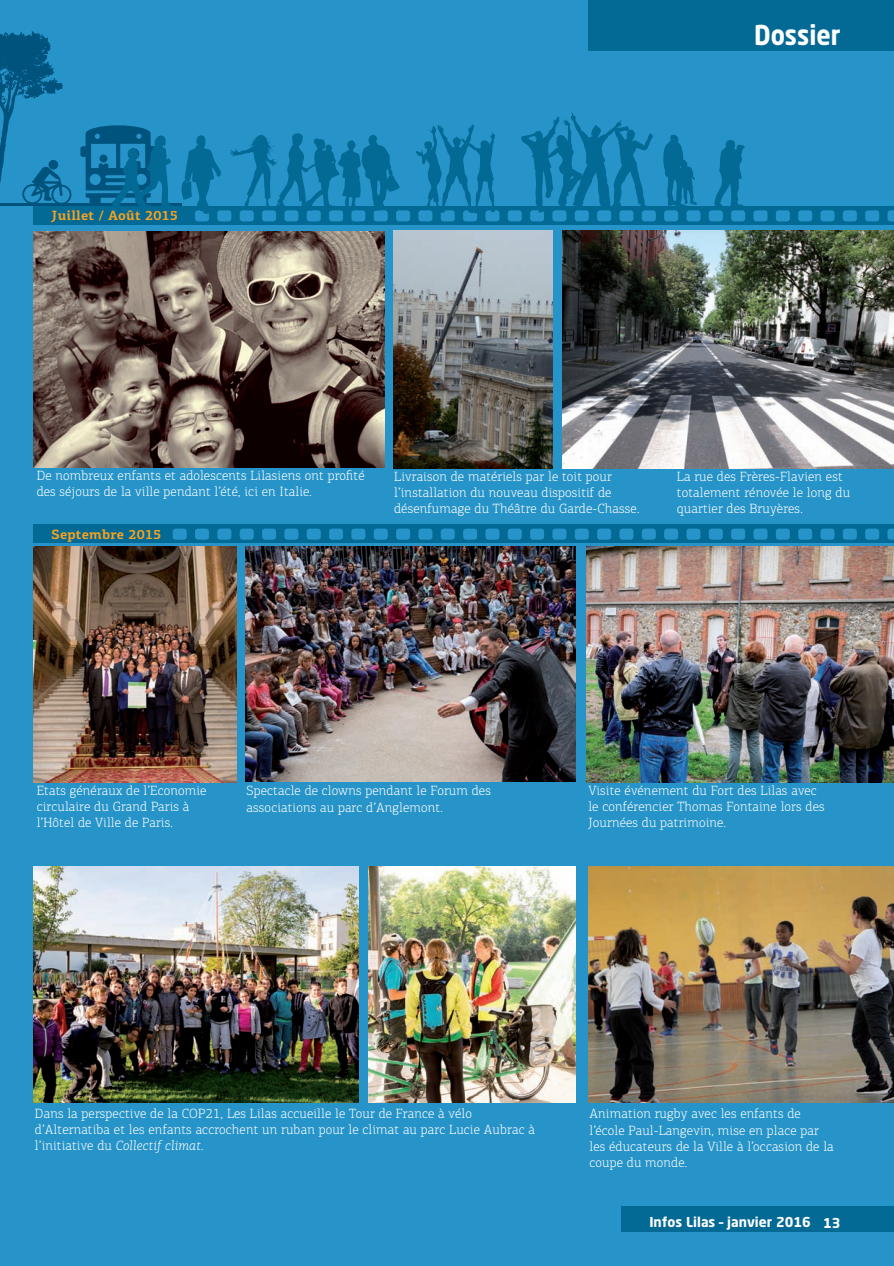
<style>
.page{position:relative;width:894px;height:1266px;background:#fff}
.page>*{position:absolute;margin:0;border:0;box-sizing:border-box;transform-origin:0 0}
.t1{font:700 27px "Neo Sans Std";color:#fff;scale:.9 1}
.t2{font:300 13.5px/16.2px "PF Centro Slab Pro";letter-spacing:.015em;color:#fff}
.t3{font:700 13.5px "PF Centro Slab Pro";letter-spacing:.015em;color:#f9a21c}
.t4{font:700 13.5px "Neo Sans Std";color:#fff}
.s1{font-style:italic}
</style>
<div class="page">
<div style="left:0;top:0;width:893px;height:1265px;background:#2694c9"></div>
<div style="left:588px;top:0;width:305px;height:51px;background:#036995"></div>
<div style="left:620px;top:1205px;width:273px;height:25px;background:#036995"></div>
<img style="left:34px;top:232px;width:350px;height:235px">
<img style="left:393px;top:231px;width:159px;height:238px">
<img style="left:562px;top:231px;width:331px;height:237px">
<div style="left:34px;top:206px;width:859px;height:19px;background:#036995"></div>
<div style="left:195px;top:210px;width:14px;height:11px;background:#2694c9;border-radius:3px"></div>
<div style="left:217px;top:210px;width:14px;height:11px;background:#2694c9;border-radius:3px"></div>
<div style="left:240px;top:210px;width:14px;height:11px;background:#2694c9;border-radius:3px"></div>
<div style="left:262px;top:210px;width:14px;height:11px;background:#2694c9;border-radius:3px"></div>
<div style="left:284px;top:210px;width:14px;height:11px;background:#2694c9;border-radius:3px"></div>
<div style="left:307px;top:210px;width:14px;height:11px;background:#2694c9;border-radius:3px"></div>
<div style="left:329px;top:210px;width:14px;height:11px;background:#2694c9;border-radius:3px"></div>
<div style="left:351px;top:210px;width:14px;height:11px;background:#2694c9;border-radius:3px"></div>
<div style="left:373px;top:210px;width:15px;height:11px;background:#2694c9;border-radius:3px"></div>
<div style="left:396px;top:210px;width:14px;height:11px;background:#2694c9;border-radius:3px"></div>
<div style="left:418px;top:210px;width:14px;height:11px;background:#2694c9;border-radius:3px"></div>
<div style="left:440px;top:210px;width:14px;height:11px;background:#2694c9;border-radius:3px"></div>
<div style="left:463px;top:210px;width:14px;height:11px;background:#2694c9;border-radius:3px"></div>
<div style="left:485px;top:210px;width:14px;height:11px;background:#2694c9;border-radius:3px"></div>
<div style="left:507px;top:210px;width:14px;height:11px;background:#2694c9;border-radius:3px"></div>
<div style="left:530px;top:210px;width:14px;height:11px;background:#2694c9;border-radius:3px"></div>
<div style="left:552px;top:210px;width:14px;height:11px;background:#2694c9;border-radius:3px"></div>
<div style="left:574px;top:210px;width:14px;height:11px;background:#2694c9;border-radius:3px"></div>
<div style="left:597px;top:210px;width:14px;height:11px;background:#2694c9;border-radius:3px"></div>
<div style="left:619px;top:210px;width:14px;height:11px;background:#2694c9;border-radius:3px"></div>
<div style="left:641px;top:210px;width:14px;height:11px;background:#2694c9;border-radius:3px"></div>
<div style="left:664px;top:210px;width:14px;height:11px;background:#2694c9;border-radius:3px"></div>
<div style="left:686px;top:210px;width:14px;height:11px;background:#2694c9;border-radius:3px"></div>
<div style="left:708px;top:210px;width:14px;height:11px;background:#2694c9;border-radius:3px"></div>
<div style="left:731px;top:210px;width:14px;height:11px;background:#2694c9;border-radius:3px"></div>
<div style="left:753px;top:210px;width:14px;height:11px;background:#2694c9;border-radius:3px"></div>
<div style="left:775px;top:210px;width:14px;height:11px;background:#2694c9;border-radius:3px"></div>
<div style="left:798px;top:210px;width:14px;height:11px;background:#2694c9;border-radius:3px"></div>
<div style="left:820px;top:210px;width:14px;height:11px;background:#2694c9;border-radius:3px"></div>
<div style="left:842px;top:210px;width:14px;height:11px;background:#2694c9;border-radius:3px"></div>
<div style="left:865px;top:210px;width:14px;height:11px;background:#2694c9;border-radius:3px"></div>
<svg style="left:887px;top:210px;width:6px;height:11px"></svg>
<div style="left:34px;top:524px;width:859px;height:19px;background:#036995"></div>
<div style="left:173px;top:528px;width:14px;height:11px;background:#2694c9;border-radius:3px"></div>
<div style="left:195px;top:528px;width:14px;height:11px;background:#2694c9;border-radius:3px"></div>
<div style="left:217px;top:528px;width:14px;height:11px;background:#2694c9;border-radius:3px"></div>
<div style="left:240px;top:528px;width:14px;height:11px;background:#2694c9;border-radius:3px"></div>
<div style="left:262px;top:528px;width:14px;height:11px;background:#2694c9;border-radius:3px"></div>
<div style="left:284px;top:528px;width:14px;height:11px;background:#2694c9;border-radius:3px"></div>
<div style="left:307px;top:528px;width:14px;height:11px;background:#2694c9;border-radius:3px"></div>
<div style="left:329px;top:528px;width:14px;height:11px;background:#2694c9;border-radius:3px"></div>
<div style="left:351px;top:528px;width:14px;height:11px;background:#2694c9;border-radius:3px"></div>
<div style="left:373px;top:528px;width:15px;height:11px;background:#2694c9;border-radius:3px"></div>
<div style="left:396px;top:528px;width:14px;height:11px;background:#2694c9;border-radius:3px"></div>
<div style="left:418px;top:528px;width:14px;height:11px;background:#2694c9;border-radius:3px"></div>
<div style="left:440px;top:528px;width:14px;height:11px;background:#2694c9;border-radius:3px"></div>
<div style="left:463px;top:528px;width:14px;height:11px;background:#2694c9;border-radius:3px"></div>
<div style="left:485px;top:528px;width:14px;height:11px;background:#2694c9;border-radius:3px"></div>
<div style="left:507px;top:528px;width:14px;height:11px;background:#2694c9;border-radius:3px"></div>
<div style="left:530px;top:528px;width:14px;height:11px;background:#2694c9;border-radius:3px"></div>
<div style="left:552px;top:528px;width:14px;height:11px;background:#2694c9;border-radius:3px"></div>
<div style="left:574px;top:528px;width:14px;height:11px;background:#2694c9;border-radius:3px"></div>
<div style="left:597px;top:528px;width:14px;height:11px;background:#2694c9;border-radius:3px"></div>
<div style="left:619px;top:528px;width:14px;height:11px;background:#2694c9;border-radius:3px"></div>
<div style="left:641px;top:528px;width:14px;height:11px;background:#2694c9;border-radius:3px"></div>
<div style="left:664px;top:528px;width:14px;height:11px;background:#2694c9;border-radius:3px"></div>
<div style="left:686px;top:528px;width:14px;height:11px;background:#2694c9;border-radius:3px"></div>
<div style="left:708px;top:528px;width:14px;height:11px;background:#2694c9;border-radius:3px"></div>
<div style="left:731px;top:528px;width:14px;height:11px;background:#2694c9;border-radius:3px"></div>
<div style="left:753px;top:528px;width:14px;height:11px;background:#2694c9;border-radius:3px"></div>
<div style="left:775px;top:528px;width:14px;height:11px;background:#2694c9;border-radius:3px"></div>
<div style="left:798px;top:528px;width:14px;height:11px;background:#2694c9;border-radius:3px"></div>
<div style="left:820px;top:528px;width:14px;height:11px;background:#2694c9;border-radius:3px"></div>
<div style="left:842px;top:528px;width:14px;height:11px;background:#2694c9;border-radius:3px"></div>
<div style="left:865px;top:528px;width:14px;height:11px;background:#2694c9;border-radius:3px"></div>
<svg style="left:887px;top:528px;width:6px;height:11px"></svg>
<img style="left:34px;top:546px;width:203px;height:236px">
<img style="left:588px;top:866px;width:305px;height:236px">
<img style="left:368px;top:866px;width:207px;height:236px">
<img style="left:586px;top:546px;width:307px;height:236px">
<img style="left:34px;top:866px;width:324px;height:235px">
<img style="left:245px;top:546px;width:330px;height:235px">
<svg style="left:181px;top:135px;width:40px;height:79px"></svg>
<svg style="left:230px;top:133px;width:170px;height:78px"></svg>
<svg style="left:416px;top:124px;width:79px;height:90px"></svg>
<svg style="left:521px;top:112px;width:131px;height:100px"></svg>
<svg style="left:0;top:31px;width:71px;height:172px"></svg>
<div style="left:48px;top:160px;width:10px;height:9px;background:#00537d;border-radius:50%"></div>
<hr style="left:0;top:203px;width:181px;height:3px;background:#00537d">
<svg style="left:714px;top:140px;width:30px;height:66px"></svg>
<svg style="left:663px;top:134px;width:34px;height:72px"></svg>
<svg style="left:80px;top:125px;width:92px;height:81px"></svg>
<p class="t3" style="left:52px;top:207px;width:128px">Juillet / Août 2015</p>
<h1 class="t1" style="left:754px;top:18px;width:97px">Dossier</h1>
<p class="t2" style="left:37px;top:467px;width:329px">De nombreux enfants et adolescents Lilasiens ont profité des séjours de la ville pendant l’été, ici en Italie.</p>
<p class="t2" style="left:676px;top:468px;width:175px">La rue des Frères-Flavien est totalement rénovée le long du quartier des Bruyères.</p>
<p class="t2" style="left:394px;top:468px;width:247px">Livraison de matériels par le toit pour l’installation du nouveau dispositif de désenfumage du Théâtre du Garde-Chasse.</p>
<p class="t3" style="left:52px;top:525px;width:111px">Septembre 2015</p>
<p class="t2" style="left:37px;top:782px;width:171px">Etats généraux de l’Economie circulaire du Grand Paris à l’Hôtel de Ville de Paris.</p>
<p class="t2" style="left:246px;top:782px;width:246px">Spectacle de clowns pendant le Forum des associations au parc d’Anglemont.</p>
<p class="t2" style="left:588px;top:782px;width:238px">Visite événement du Fort des Lilas avec le conférencier Thomas Fontaine lors des<br>Journées du patrimoine.</p>
<p class="t2" style="left:35px;top:1105px;width:501px">Dans la perspective de la COP21, Les Lilas accueille le Tour de France à vélo d’Alternatiba et les enfants accrochent un ruban pour le climat au parc Lucie Aubrac à l’initiative du <span class="s1">Collectif climat</span>.</p>
<p class="t2" style="left:589px;top:1105px;width:246px">Animation rugby avec les enfants de l’école Paul-Langevin, mise en place par les éducateurs de la Ville à l’occasion de la coupe du monde.</p>
<p class="t4" style="left:649px;top:1213px;width:192px">Infos Lilas – janvier 2016 13</p>
</div>
